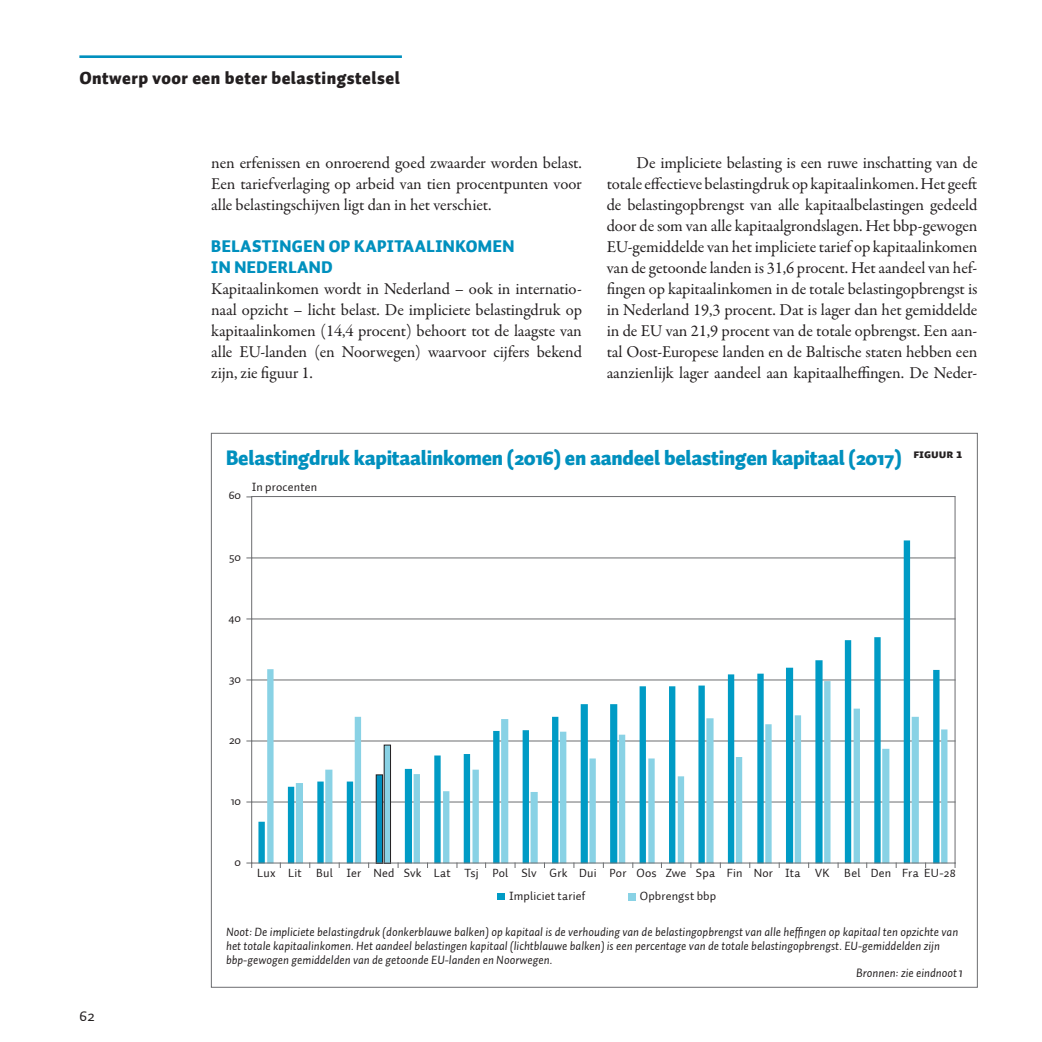
<style>
.page{position:relative;width:1042px;height:1042px;background:#fff}
.page>*{position:absolute;margin:0;border:0;box-sizing:border-box;transform-origin:0 0}
.KDK1_FiguurKop{font:900 20.65px "Auto 1";letter-spacing:-.01em;color:#0090be}
.t1{font:900 17.5px "Auto 1";letter-spacing:.025em;color:#231f20}
.PLAT_VervolgAlinea{font:16.62px/21px "Garamond Premr Pro";letter-spacing:-.005em;color:#231f20;text-align:justify}
.PLAT_Eerste_alinea{font:16.62px/21px "Garamond Premr Pro";letter-spacing:-.005em;color:#231f20;text-align:justify}
.PTK1_Tussenkop{font:900 16.62px/21px "Auto 1";letter-spacing:.03em;color:#0090be}
.t2{font:15.75px "Auto 1";color:#231f20}
.KDPT_Bijschrift{font:italic 12.25px/14px "Auto 1";color:#231f20}
.KDK2_Figuurnummer{font:12.25px "Auto 1 Black Sm Cp";color:#231f20}
.t3{font:12.08px "Auto 1";letter-spacing:.015em;color:#231f20}
.s1{font-size:14px}
</style>
<div class="page">
<hr style="left:79px;top:55px;width:323px;height:3px;background:#0090be">
<hr style="left:252px;top:558px;width:703px;height:1px;background:#6c6d70">
<hr style="left:252px;top:619px;width:703px;height:1px;background:#6c6d70">
<hr style="left:252px;top:680px;width:703px;height:1px;background:#6c6d70">
<hr style="left:252px;top:741px;width:703px;height:1px;background:#6c6d70">
<hr style="left:252px;top:802px;width:703px;height:1px;background:#6c6d70">
<svg style="left:258px;top:540px;width:681px;height:323px"></svg>
<svg style="left:267px;top:669px;width:680px;height:194px"></svg>
<hr style="left:251px;top:497px;width:1px;height:366px;background:#6c6d70">
<hr style="left:252px;top:863px;width:703px;height:1px;background:#6c6d70">
<hr style="left:252px;top:496px;width:703px;height:1px;background:#6c6d70">
<hr style="left:955px;top:497px;width:1px;height:366px;background:#6c6d70">
<div style="left:497px;top:894px;width:8px;height:6px;background:#009bc5"></div>
<div style="left:628px;top:894px;width:7px;height:6px;background:#89d2e5"></div>
<p class="t1" style="left:79px;top:66px;width:322px">Ontwerp voor een beter belastingstelsel</p>
<p class="PLAT_VervolgAlinea" style="left:211px;top:153px;width:372px">nen erfenissen en onroerend goed zwaarder worden belast.<br>Een tariefverlaging op arbeid van tien procentpunten voor alle belastingschijven ligt dan in het verschiet.</p>
<p class="PTK1_Tussenkop" style="left:211px;top:236px;width:304px">BELASTINGEN OP KAPITAALINKOMEN<br>IN NEDERLAND</p>
<p class="PLAT_Eerste_alinea" style="left:211px;top:279px;width:372px">Kapitaalinkomen wordt in Nederland – ook in internatio&shy;naal opzicht – licht belast. De impliciete belastingdruk op kapitaalinkomen (14,4 procent) behoort tot de laagste van alle EU-landen (en Noorwegen) waarvoor cijfers bekend zijn, zie figuur 1.</p>
<p class="PLAT_VervolgAlinea" style="left:607px;top:153px;width:372px;text-indent:30px">De impliciete belasting is een ruwe inschatting van de totale effectieve belastingdruk op kapitaalinkomen. Het geeft de belastingopbrengst van alle kapitaalbelastingen gedeeld door de som van alle kapitaalgrondslagen. Het bbp-gewogen EU-gemiddelde van het impliciete tarief op kapitaalinkomen van de getoonde landen is 31,6 procent. Het aandeel van hef&shy;fingen op kapitaalinkomen in de totale belastingopbrengst is in Nederland 19,3 procent. Dat is lager dan het gemiddelde in de EU van 21,9 procent van de totale opbrengst. Een aan&shy;tal Oost-Europese landen en de Baltische staten hebben een aanzienlijk lager aandeel aan kapitaalheffingen. De Neder-</p>
<p class="KDK1_FiguurKop" style="left:226px;top:444px;width:677px">Belastingdruk kapitaalinkomen (2016) en aandeel belastingen kapitaal (2017)</p>
<p class="KDK2_Figuurnummer" style="left:913px;top:447px;width:51px">FIGUUR 1</p>
<p class="t3" style="left:229px;top:488px;width:14px">60</p>
<p class="t3" style="left:252px;top:479px;width:67px">In procenten</p>
<p class="t3" style="left:229px;top:549px;width:13px">50</p>
<p class="t3" style="left:229px;top:610px;width:14px">40</p>
<p class="t3" style="left:229px;top:671px;width:13px">30</p>
<p class="t3" style="left:229px;top:732px;width:13px">20</p>
<p class="t3" style="left:231px;top:793px;width:11px">10</p>
<p class="t3" style="left:234px;top:854px;width:8px">0</p>
<p class="t3" style="left:257px;top:866px;width:700px">Lux Lit Bul Ier Ned Svk Lat Tsj Pol Slv Grk Dui Por Oos Zwe Spa Fin Nor Ita VK Bel Den Fra EU-28</p>
<p class="t3" style="left:509px;top:889px;width:78px">Impliciet tarief</p>
<p class="t3" style="left:640px;top:889px;width:78px">Opbrengst bbp</p>
<p class="KDPT_Bijschrift" style="left:226px;top:924px;width:733px">Noot: De impliciete belastingdruk (donkerblauwe balken) op kapitaal is de verhouding van de belastingopbrengst van alle heffingen op kapitaal ten opzichte van het totale kapitaalinkomen. Het aandeel belastingen kapitaal (lichtblauwe balken) is een percentage van de totale belastingopbrengst. EU-gemiddelden zijn bbp-gewogen gemiddelden van de getoonde EU-landen en Noorwegen.</p>
<p class="t2" style="left:79px;top:1005px;width:17px">62</p>
<p class="KDPT_Bijschrift" style="left:856px;top:966px;width:108px">Bronnen: zie eindnoot<span class="s1">1</span></p>
</div>
